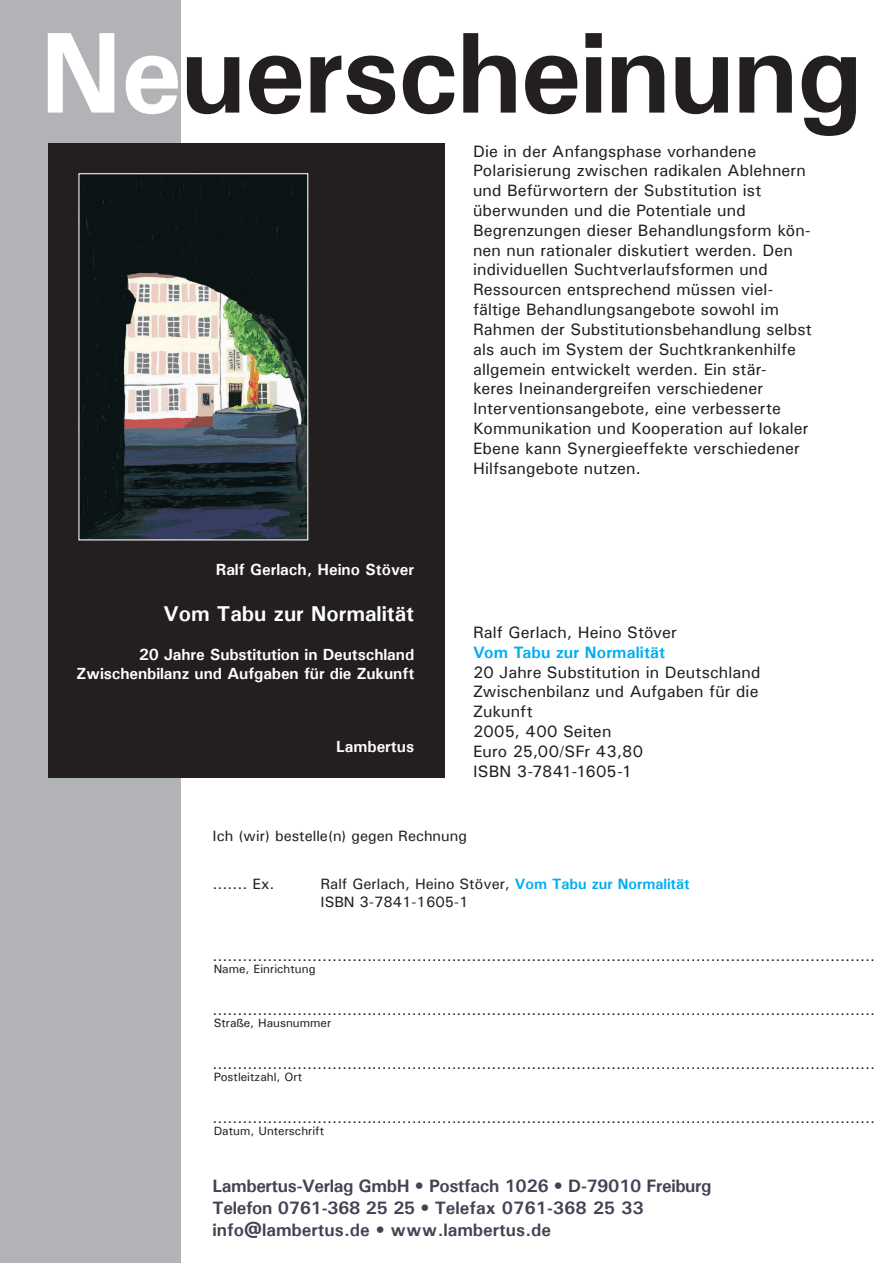
<style>
.page{position:relative;width:893px;height:1263px;background:#fff}
.page>*{position:absolute;margin:0;border:0;box-sizing:border-box;transform-origin:0 0}
.t1{font:700 115.5px "Univers";letter-spacing:-.02em;color:#231f20}
.t2{font:700 21.45px "Univers";color:#fff}
.t3{font:700 18px/21.6px "Univers";letter-spacing:-.02em;color:#484154}
.t4{font:500 16.5px/19.8px "Univers";letter-spacing:.005em;color:#231f20}
.t5{font:700 16.5px "Univers";letter-spacing:.01em;color:#00aeef}
.t6{font:700 16.2px/19.4px "Univers";letter-spacing:-.005em;color:#fff;text-align:right}
.t7{font:500 15px/18px "Univers";color:#231f20}
.t8{font:500 12px "Univers";color:#231f20}
.s1{color:#fff}
.s2{font-weight:700;color:#00aeef}
</style>
<div class="page">
<div style="left:0;top:0;width:181px;height:1263px;background:#b2b3b7"></div>
<div style="left:48px;top:144px;width:396px;height:634px;background:#231f20"></div>
<img style="left:80px;top:175px;width:226px;height:363px">
<div style="left:78px;top:173px;width:230px;height:367px;border:1px solid #fff"></div>
<h1 class="t1" style="left:40px;top:-1px;width:824px"><span class="s1">Ne</span>uerscheinung</h1>
<p class="t6" style="left:216px;top:559px;width:200px">Ralf Gerlach, Heino Stöver</p>
<h2 class="t2" style="left:163px;top:600px;width:252px">Vom Tabu zur Normalität</h2>
<p class="t6" style="left:76px;top:644px;width:339px">20 Jahre Substitution in Deutschland<br>Zwischenbilanz und Aufgaben für die Zukunft</p>
<p class="t6" style="left:336px;top:736px;width:80px">Lambertus</p>
<p class="t4" style="left:473px;top:141px;width:340px">Die in der Anfangsphase vorhandene Polarisie-rung zwischen radikalen Ablehnern und Befürwortern der Substitution ist über-wunden und die Potentiale und Begrenzungen dieser Behandlungsform kön&shy;nen nun rationaler diskutiert werden. Den indi-viduellen Suchtverlaufsformen und Ressourcen entsprechend müssen viel&shy;fältige Behandlungsangebote sowohl im Rahmen der Substitutionsbehandlung selbst als auch im System der Suchtkrankenhilfe allgemein entwickelt werden. Ein stär-<br>keres Ineinandergreifen verschiedener Interventionsangebote, eine verbesserte Kommunikation und Kooperation auf lokaler Ebene kann Synergieeffekte verschiedener Hilfsangebote nutzen.</p>
<p class="t4" style="left:473px;top:622px;width:205px">Ralf Gerlach, Heino Stöver</p>
<p class="t5" style="left:473px;top:641px;width:194px">Vom Tabu zur Normalität</p>
<p class="t4" style="left:473px;top:661px;width:289px">20 Jahre Substitution in Deutschland<br>Zwischenbilanz und Aufgaben für die<br>Zukunft<br>2005, 400 Seiten<br>Euro 25,00/SFr 43,80<br>ISBN 3-7841-1605-1</p>
<p class="t7" style="left:213px;top:826px;width:256px">Ich (wir) bestelle(n) gegen Rechnung</p>
<p class="t7" style="left:213px;top:875px;width:63px">....... Ex.</p>
<p class="t7" style="left:321px;top:875px;width:371px">Ralf Gerlach, Heino Stöver, <span class="s2">Vom Tabu zur Normalität<br></span>ISBN 3-7841-1605-1</p>
<p class="t7" style="left:213px;top:947px;width:664px">.....................................................................................................................................</p>
<p class="t8" style="left:214px;top:961px;width:103px">Name, Einrichtung</p>
<p class="t7" style="left:213px;top:1001px;width:664px">.....................................................................................................................................</p>
<p class="t8" style="left:214px;top:1015px;width:119px">Straße, Hausnummer</p>
<p class="t7" style="left:213px;top:1055px;width:664px">.....................................................................................................................................</p>
<p class="t8" style="left:214px;top:1069px;width:90px">Postleitzahl, Ort</p>
<p class="t7" style="left:213px;top:1109px;width:664px">.....................................................................................................................................</p>
<p class="t8" style="left:214px;top:1123px;width:112px">Datum, Unterschrift</p>
<p class="t3" style="left:213px;top:1175px;width:500px">Lambertus-Verlag GmbH • Postfach 1026 • D-79010 Freiburg<br>Telefon 0761-368 25 25 • Telefax 0761-368 25 33 info@lambertus.de • www.lambertus.de</p>
</div>
